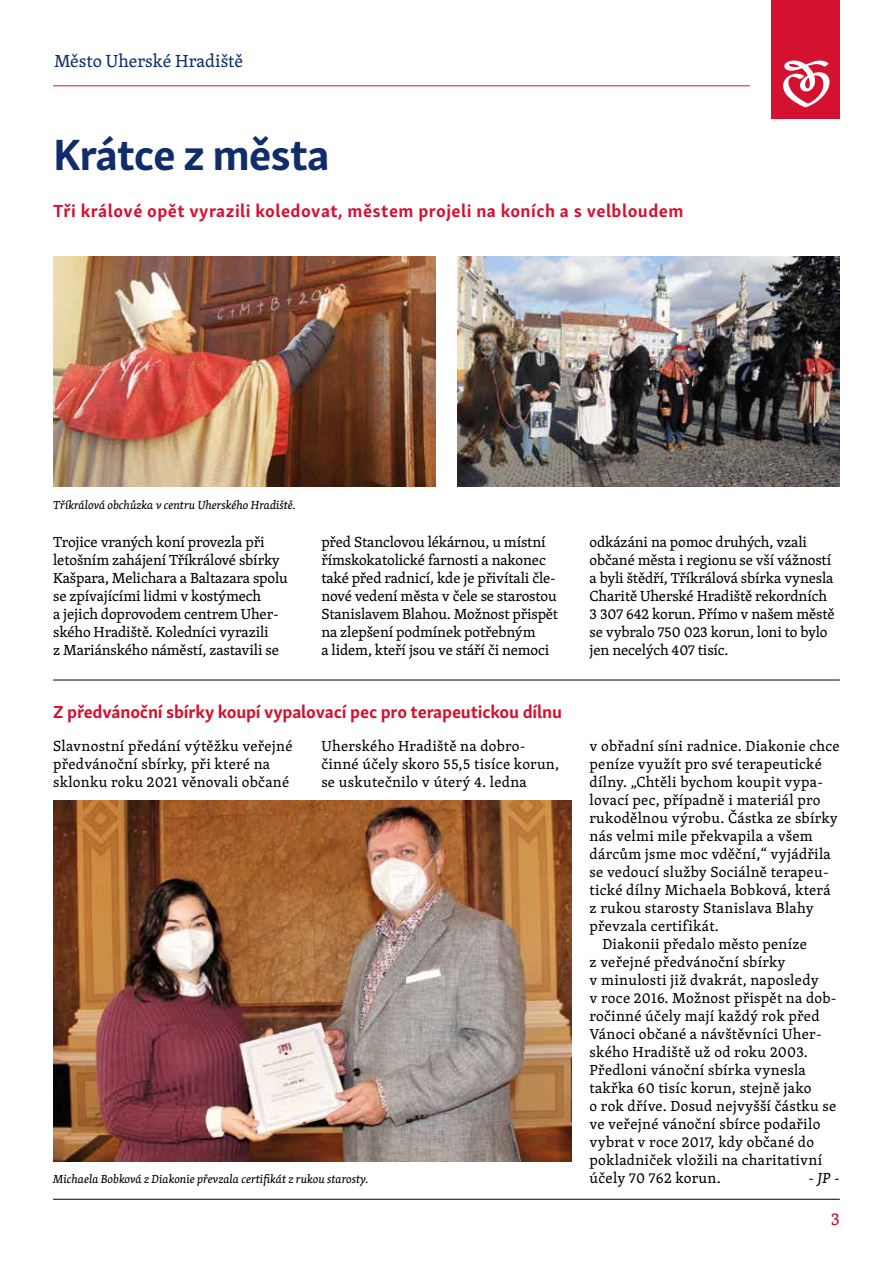
<style>
.page{position:relative;width:893px;height:1263px;background:#fff}
.page>*{position:absolute;margin:0;border:0;box-sizing:border-box;transform-origin:0 0}
.t1{font:700 45px "Skolar Sans Latn";letter-spacing:-.025em;color:#102d69}
.t2{font:700 18px "Skolar Sans Latn";letter-spacing:.025em;color:#d51130}
.t3{font:700 18px "Skolar Sans Latn";letter-spacing:.005em;color:#d51130}
.t4{font:18px "Skolar Latin";color:#102d69}
.t5{font:18px "Skolar Latin";color:#d51130}
.t6{font:15px/18px "Skolar Latin";letter-spacing:.015em;color:#000}
.t7{font:15px/18px "Skolar Latin";letter-spacing:-.01em;color:#000}
.t8{font:italic 15px "Skolar Latin";color:#000}
.t9{font:italic 12px "Skolar Latin";color:#000}
</style>
<div class="page">
<hr style="left:53px;top:86px;width:697px;height:1px;background:#d51130">
<div style="left:772px;top:0;width:68px;height:119px;background:#d51130"></div>
<svg style="left:783px;top:61px;width:47px;height:46px"></svg>
<hr style="left:53px;top:1199px;width:787px;height:1px;background:#000">
<hr style="left:53px;top:680px;width:787px;height:1px;background:#000">
<img style="left:53px;top:801px;width:519px;height:360px">
<img style="left:457px;top:256px;width:383px;height:230px">
<img style="left:53px;top:257px;width:383px;height:229px">
<p class="t4" style="left:54px;top:47px;width:191px">Město Uherské Hradiště</p>
<h1 class="t1" style="left:53px;top:118px;width:278px">Krátce z města</h1>
<p class="t2" style="left:53px;top:196px;width:632px">Tři králové opět vyrazili koledovat, městem projeli na koních a s velbloudem</p>
<p class="t9" style="left:53px;top:496px;width:245px">Tříkrálová obchůzka v centru Uherského Hradiště.</p>
<p class="t7" style="left:53px;top:533px;width:236px">Trojice vraných koní provezla při letošním zahájení Tříkrálové sbírky Kašpara, Melichara a Baltazara spolu se zpívajícími lidmi v kostýmech<br>a jejich doprovodem centrem Uher&shy;ského Hradiště. Koledníci vyrazili<br>z Mariánského náměstí, zastavili se</p>
<p class="t7" style="left:321px;top:533px;width:238px">před Stanclovou lékárnou, u místní římskokatolické farnosti a nakonec také před radnicí, kde je přivítali čle&shy;nové vedení města v čele se starostou Stanislavem Blahou. Možnost přispět na zlepšení podmínek potřebným<br>a lidem, kteří jsou ve stáří či nemoci</p>
<p class="t7" style="left:590px;top:533px;width:247px">odkázáni na pomoc druhých, vzali občané města i regionu se vší vážností a byli štědří, Tříkrálová sbírka vynesla Charitě Uherské Hradiště rekordních 3 307 642 korun. Přímo v našem městě se vybralo 750 023 korun, loni to bylo jen necelých 407 tisíc.</p>
<p class="t3" style="left:53px;top:697px;width:510px">Z předvánoční sbírky koupí vypalovací pec pro terapeutickou dílnu</p>
<p class="t6" style="left:53px;top:736px;width:241px">Slavnostní předání výtěžku veřejné předvánoční sbírky, při které na sklonku roku 2021 věnovali občané</p>
<p class="t6" style="left:321px;top:736px;width:239px">Uherského Hradiště na dobro&shy;činné účely skoro 55,5 tisíce korun, se uskutečnilo v úterý 4. ledna</p>
<p class="t6" style="left:590px;top:736px;width:252px">v obřadní síni radnice. Diakonie chce</p>
<p class="t6" style="left:590px;top:754px;width:234px">peníze využít pro své terapeutické</p>
<p class="t6" style="left:590px;top:772px;width:235px">dílny. „Chtěli bychom koupit vypa-</p>
<p class="t6" style="left:590px;top:790px;width:232px">lovací pec, případně i materiál pro</p>
<p class="t6" style="left:590px;top:808px;width:250px">rukodělnou výrobu. Částka ze sbírky</p>
<p class="t6" style="left:590px;top:826px;width:225px">nás velmi mile překvapila a všem</p>
<p class="t6" style="left:590px;top:844px;width:243px">dárcům jsme moc vděční,“ vyjádřila</p>
<p class="t6" style="left:590px;top:862px;width:241px">se vedoucí služby Sociálně terapeu-</p>
<p class="t6" style="left:590px;top:880px;width:243px">tické dílny Michaela Bobková, která</p>
<p class="t6" style="left:590px;top:898px;width:226px">z rukou starosty Stanislava Blahy</p>
<p class="t6" style="left:590px;top:916px;width:131px">převzala certifikát.</p>
<p class="t6" style="left:602px;top:934px;width:206px">Diakonii předalo město peníze</p>
<p class="t6" style="left:590px;top:952px;width:198px">z veřejné předvánoční sbírky</p>
<p class="t6" style="left:590px;top:970px;width:231px">v minulosti již dvakrát, naposledy</p>
<p class="t6" style="left:590px;top:988px;width:249px">v roce 2016. Možnost přispět na dob-</p>
<p class="t6" style="left:590px;top:1006px;width:232px">ročinné účely mají každý rok před</p>
<p class="t6" style="left:590px;top:1024px;width:234px">Vánoci občané a návštěvníci Uher-</p>
<p class="t6" style="left:590px;top:1042px;width:220px">ského Hradiště už od roku 2003.</p>
<p class="t6" style="left:590px;top:1060px;width:218px">Předloni vánoční sbírka vynesla</p>
<p class="t6" style="left:590px;top:1078px;width:224px">takřka 60 tisíc korun, stejně jako</p>
<p class="t6" style="left:590px;top:1096px;width:248px">o rok dříve. Dosud nejvyšší částku se</p>
<p class="t6" style="left:590px;top:1114px;width:232px">ve veřejné vánoční sbírce podařilo</p>
<p class="t6" style="left:590px;top:1132px;width:226px">vybrat v roce 2017, kdy občané do</p>
<p class="t6" style="left:590px;top:1150px;width:234px">pokladniček vložili na charitativní</p>
<p class="t6" style="left:590px;top:1168px;width:133px">účely 70 762 korun.</p>
<p class="t8" style="left:809px;top:1167px;width:33px">- JP -</p>
<p class="t9" style="left:53px;top:1170px;width:317px">Michaela Bobková z Diakonie převzala certifikát z rukou starosty.</p>
<p class="t5" style="left:831px;top:1206px;width:11px">3</p>
</div>
